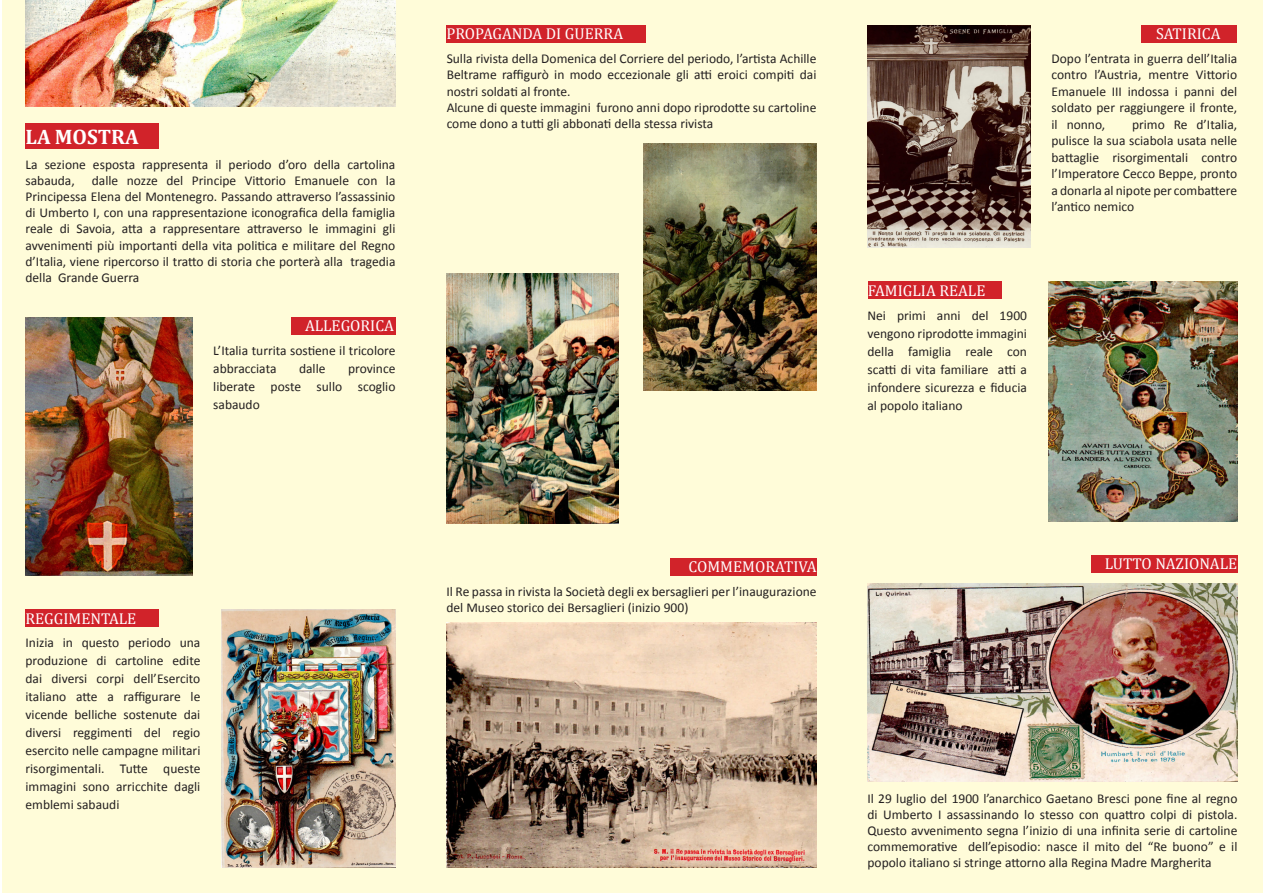
<style>
.page{position:relative;width:1263px;height:893px;background:#fff}
.page>*{position:absolute;margin:0;border:0;box-sizing:border-box;transform-origin:0 0}
.t1{font:700 21px "Cambria";color:#fff}
.t2{font:15.75px "Cambria";color:#fff}
.t3{font:13.5px/18px "Calibri";color:#231f20;text-align:justify}
</style>
<div class="page">
<div style="left:2px;top:0;width:1261px;height:893px;background:#fffcd9"></div>
<div style="left:26px;top:124px;width:133px;height:25px;background:#d1232a"></div>
<div style="left:291px;top:317px;width:104px;height:17px;background:#d1232a"></div>
<div style="left:868px;top:282px;width:133px;height:17px;background:#d1232a"></div>
<div style="left:670px;top:558px;width:147px;height:17px;background:#d1232a"></div>
<div style="left:446px;top:25px;width:199px;height:17px;background:#d1232a"></div>
<div style="left:26px;top:610px;width:133px;height:17px;background:#d1232a"></div>
<img style="left:221px;top:610px;width:174px;height:257px">
<img style="left:26px;top:317px;width:166px;height:259px">
<img style="left:643px;top:143px;width:174px;height:248px">
<img style="left:446px;top:274px;width:172px;height:250px">
<img style="left:446px;top:623px;width:370px;height:244px">
<img style="left:1048px;top:282px;width:189px;height:240px">
<div style="left:1091px;top:555px;width:146px;height:17px;background:#d1232a"></div>
<div style="left:1141px;top:25px;width:96px;height:17px;background:#d1232a"></div>
<img style="left:868px;top:583px;width:369px;height:198px">
<img style="left:26px;top:0;width:369px;height:106px">
<img style="left:867px;top:26px;width:163px;height:221px">
<p class="t1" style="left:26px;top:122px;width:115px">LA MOSTRA</p>
<p class="t3" style="left:26px;top:156px;width:371px;line-height:16.2px">La sezione esposta rappresenta il periodo d’oro della cartolina sabauda,</p>
<p class="t3" style="left:26px;top:172px;width:371px;line-height:16.2px;text-indent:66px">dalle nozze del Principe Vittorio Emanuele con la Principessa Elena del Montenegro. Passando attraverso l’assassinio di Umberto I, con una rappresentazione iconografica della famiglia reale di Savoia, atta a rappresentare attraverso le immagini gli avvenimenti più importanti della vita politica e militare del Regno d’Italia, viene ripercorso il tratto di storia che porterà alla tragedia della Grande Guerra</p>
<p class="t2" style="left:305px;top:316px;width:90px">ALLEGORICA</p>
<p class="t3" style="left:213px;top:341px;width:184px">L’Italia turrita sostiene il tricolore abbracciata</p>
<p class="t3" style="left:299px;top:359px;width:28px">dalle</p>
<p class="t3" style="left:213px;top:359px;width:184px;text-indent:135px">province liberate poste sullo scoglio sabaudo</p>
<p class="t2" style="left:446px;top:24px;width:178px">PROPAGANDA DI GUERRA</p>
<p class="t3" style="left:447px;top:51px;width:371px;line-height:16.2px">Sulla rivista della Domenica del Corriere del periodo, l’artista Achille Beltrame raffigurò in modo eccezionale gli atti eroici compiti dai nostri soldati al fronte.</p>
<p class="t3" style="left:447px;top:99px;width:371px;line-height:16.2px">Alcune di queste immagini furono anni dopo riprodotte su cartoline come dono a tutti gli abbonati della stessa rivista</p>
<p class="t2" style="left:1156px;top:24px;width:66px">SATIRICA</p>
<p class="t3" style="left:1051px;top:50px;width:187px;line-height:16.5px">Dopo l’entrata in guerra dell’Italia contro l’Austria, mentre Vittorio Emanuele III indossa i panni del soldato per raggiungere il fronte, il nonno,</p>
<p class="t3" style="left:1051px;top:116px;width:187px;line-height:16.5px;text-indent:80px">primo Re d’Italia, pulisce la sua sciabola usata nelle battaglie risorgimentali contro l’Imperatore Cecco Beppe, pronto a donarla al nipote per combattere l’antico nemico</p>
<p class="t2" style="left:868px;top:281px;width:119px">FAMIGLIA REALE</p>
<p class="t3" style="left:867px;top:307px;width:161px">Nei primi anni del 1900 vengono riprodotte immagini della famiglia reale con scatti di vita familiare atti a infondere sicurezza e fiducia al popolo italiano</p>
<p class="t2" style="left:26px;top:609px;width:112px">REGGIMENTALE</p>
<p class="t3" style="left:26px;top:634px;width:176px">Inizia in questo periodo una produzione di cartoline edite dai diversi corpi dell’Esercito italiano atte a raffigurare le vicende belliche sostenute dai diversi reggimenti del regio esercito nelle campagne militari risorgimentali. Tutte queste immagini sono arricchite dagli emblemi sabaudi</p>
<p class="t2" style="left:688px;top:557px;width:130px">COMMEMORATIVA</p>
<p class="t3" style="left:446px;top:584px;width:372px;line-height:16.2px">Il Re passa in rivista la Società degli ex bersaglieri per l’inaugurazione del Museo storico dei Bersaglieri (inizio 900)</p>
<p class="t2" style="left:1105px;top:554px;width:134px">LUTTO NAZIONALE</p>
<p class="t3" style="left:867px;top:790px;width:371px;line-height:16.2px">Il 29 luglio del 1900 l’anarchico Gaetano Bresci pone fine al regno di Umberto I assassinando lo stesso con quattro colpi di pistola.<br>Questo avvenimento segna l’inizio di una infinita serie di cartoline commemorative dell’episodio: nasce il mito del “Re buono” e il popolo italiano si stringe attorno alla Regina Madre Margherita</p>
</div>
